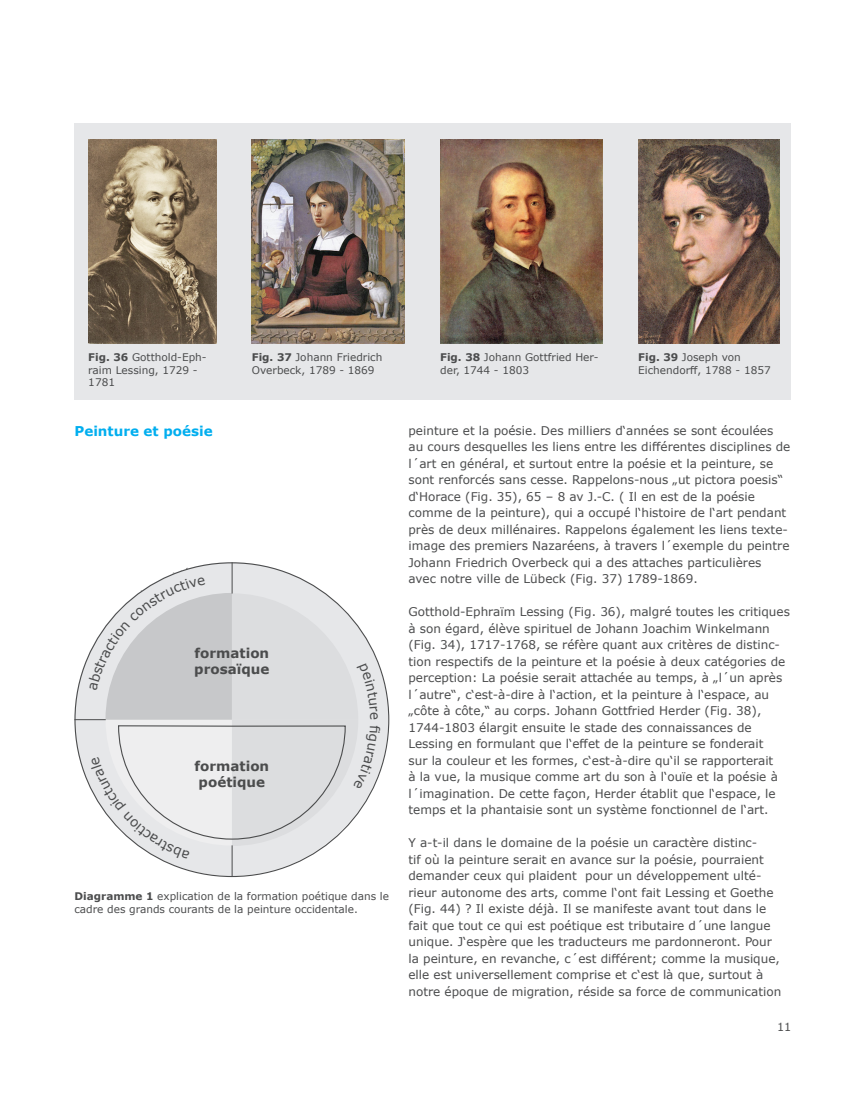
<style>
.page{position:relative;width:851px;height:1106px;background:#fff}
.page>*{position:absolute;margin:0;border:0;box-sizing:border-box;transform-origin:0 0}
.t1{font:700 13.5px "Verdana";color:#4b4c4d}
.t2{font:700 13.5px "Verdana";color:#00aeef}
.t3{font:12px/16.5px "Verdana";color:#4b4c4d}
.t4{font:11.25px "Verdana";color:#4b4c4d}
.t5{font:10.5px/12.6px "Verdana";color:#4b4c4d}
.s1{font-weight:700}
</style>
<div class="page">
<div style="left:74px;top:123px;width:717px;height:277px;background:#e6e7e9"></div>
<img style="left:88px;top:139px;width:128px;height:204px">
<img style="left:252px;top:139px;width:153px;height:204px">
<img style="left:440px;top:139px;width:163px;height:204px">
<img style="left:638px;top:139px;width:141px;height:204px">
<svg style="left:74px;top:562px;width:315px;height:315px"></svg>
<hr style="left:74px;top:719px;width:32px;height:1px;background:#4b4c4d">
<hr style="left:232px;top:845px;width:1px;height:31px;background:#4b4c4d">
<hr style="left:232px;top:562px;width:1px;height:31px;background:#4b4c4d">
<svg style="left:86px;top:569px;width:294px;height:289px;background:#e0e1e3"></svg>
<p class="t5" style="left:88px;top:351px;width:120px"><span class="s1">Fig. 36</span> Gotthold-Eph&shy;raim Lessing, 1729 -<br>1781</p>
<p class="t5" style="left:252px;top:351px;width:132px"><span class="s1">Fig. 37</span> Johann Friedrich<br>Overbeck, 1789 - 1869</p>
<p class="t5" style="left:440px;top:351px;width:160px"><span class="s1">Fig. 38</span> Johann Gottfried Her&shy;der, 1744 - 1803</p>
<p class="t5" style="left:638px;top:351px;width:134px"><span class="s1">Fig. 39</span> Joseph von<br>Eichendorff, 1788 - 1857</p>
<p class="t2" style="left:74px;top:421px;width:140px">Peinture et poésie</p>
<p class="t1" style="left:194px;top:643px;width:76px">formation</p>
<p class="t1" style="left:194px;top:660px;width:77px">prosaïque</p>
<p class="t1" style="left:194px;top:756px;width:76px">formation</p>
<p class="t1" style="left:199px;top:772px;width:68px">poétique</p>
<p class="t5" style="left:74px;top:889px;width:316px"><span class="s1">Diagramme 1</span> explication de la formation poétique dans le cadre des grands courants de la peinture occidentale.</p>
<p class="t3" style="left:408px;top:422px;width:383px">peinture et la poésie. Des milliers d‘années se sont écoulées au cours desquelles les liens entre les différentes disciplines de l´art en général, et surtout entre la poésie et la peinture, se sont renforcés sans cesse. Rappelons-nous „ut pictora poesis“ d‘Horace (Fig. 35), 65 – 8 av J.-C. ( Il en est de la poésie comme de la peinture), qui a occupé l‘histoire de l‘art pendant près de deux millénaires. Rappelons également les liens texte&shy;image des premiers Nazaréens, à travers l´exemple du peintre Johann Friedrich Overbeck qui a des attaches particulières avec notre ville de Lübeck (Fig. 37) 1789-1869.</p>
<p class="t3" style="left:408px;top:603px;width:383px">Gotthold-Ephraïm Lessing (Fig. 36), malgré toutes les critiques à son égard, élève spirituel de Johann Joachim Winkelmann (Fig. 34), 1717-1768, se réfère quant aux critères de distinc&shy;tion respectifs de la peinture et la poésie à deux catégories de perception: La poésie serait attachée au temps, à „l´un après l´autre“, c‘est-à-dire à l‘action, et la peinture à l‘espace, au „côte à côte,“ au corps. Johann Gottfried Herder (Fig. 38), 1744-1803 élargit ensuite le stade des connaissances de Lessing en formulant que l‘effet de la peinture se fonderait<br>sur la couleur et les formes, c‘est-à-dire qu‘il se rapporterait<br>à la vue, la musique comme art du son à l‘ouïe et la poésie à l´imagination. De cette façon, Herder établit que l‘espace, le temps et la phantaisie sont un système fonctionnel de l‘art.</p>
<p class="t3" style="left:408px;top:834px;width:374px">Y a-t-il dans le domaine de la poésie un caractère distinc-<br>tif où la peinture serait en avance sur la poésie, pourraient demander ceux qui plaident pour un développement ulté&shy;rieur autonome des arts, comme l‘ont fait Lessing et Goethe (Fig. 44) ? Il existe déjà. Il se manifeste avant tout dans le fait que tout ce qui est poétique est tributaire d´une langue unique. J‘espère que les traducteurs me pardonneront. Pour la peinture, en revanche, c´est différent; comme la musique, elle est universellement comprise et c‘est là que, surtout à notre époque de migration, réside sa force de communication</p>
<p class="t4" style="left:777px;top:1018px;width:16px">11</p>
</div>
